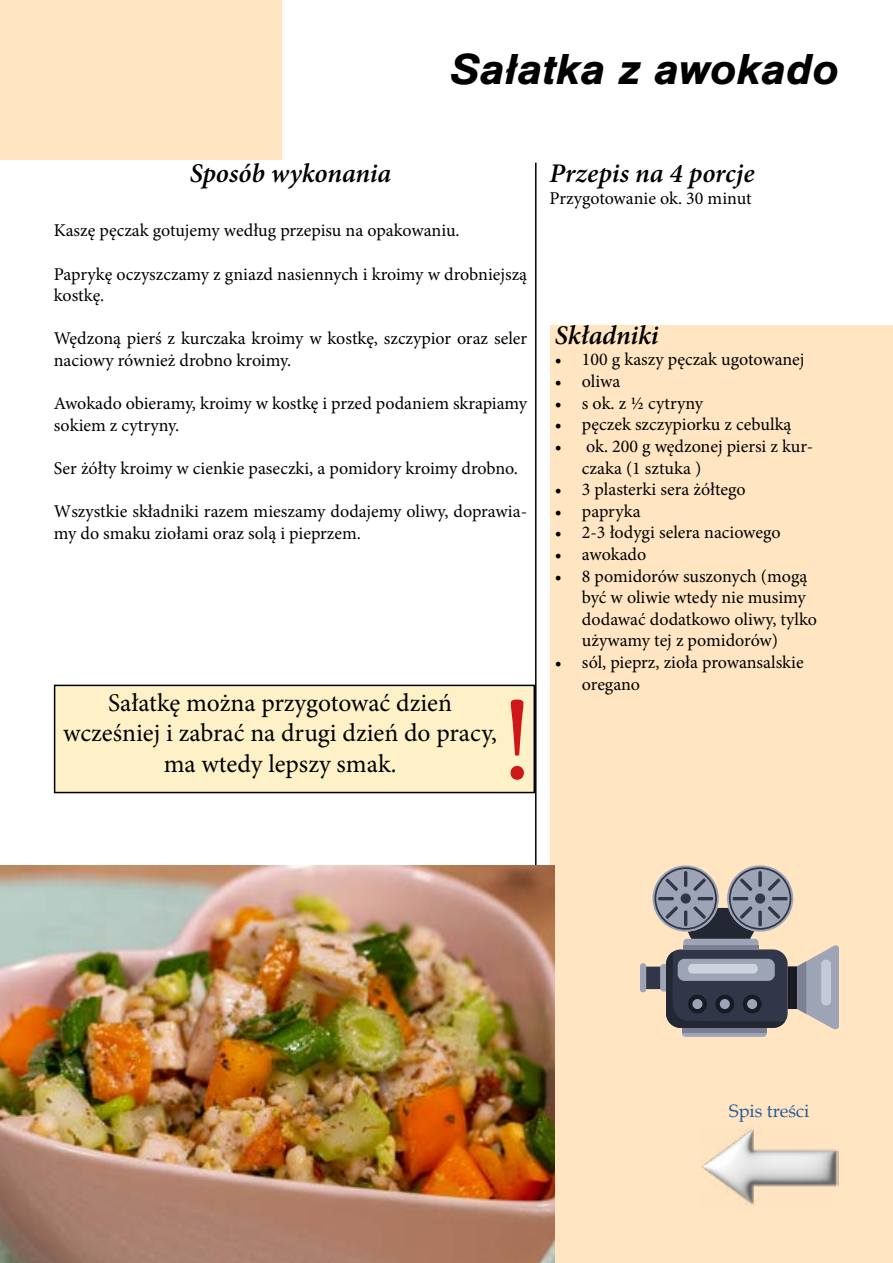
<style>
.page{position:relative;width:893px;height:1263px;background:#fff}
.page>*{position:absolute;margin:0;border:0;box-sizing:border-box;transform-origin:0 0}
.t1{font:118.5px "Minion Pro";color:#cd1719}
.t2{font:italic 700 45px "Nimbus San";color:#000}
.t3{font:italic 600 27px "Minion Pro";letter-spacing:-.005em;color:#000}
.t4{font:25.5px/30.6px "Minion Pro";color:#000;text-align:center}
.t5{font:18px/21.6px "Minion Pro";color:#000}
.t6{font:18px "Book Antiqua";color:#275b9b}
</style>
<div class="page">
<div style="left:0;top:0;width:282px;height:160px;background:#ffe5c2"></div>
<div style="left:551px;top:326px;width:342px;height:937px;background:#ffe5c2"></div>
<hr style="left:535px;top:163px;width:1px;height:702px;background:#000">
<img style="left:0;top:865px;width:555px;height:398px">
<img style="left:702px;top:1128px;width:137px;height:78px">
<div style="left:640px;top:963px;width:6px;height:29px;background:#9ca4b6;border-radius:3px"></div>
<svg style="left:646px;top:867px;width:193px;height:170px"></svg>
<div style="left:55px;top:685px;width:479px;height:107px;background:#fef1c7"></div>
<div style="left:54px;top:685px;width:481px;height:108px;border:2px solid #000"></div>
<h2 class="t2" style="left:450px;top:42px;width:390px">Sałatka z awokado</h2>
<h3 class="t3" style="left:190px;top:155px;width:203px">Sposób wykonania</h3>
<p class="t5" style="left:54px;top:220px;width:407px">Kaszę pęczak gotujemy według przepisu na opakowaniu.</p>
<p class="t5" style="left:54px;top:263px;width:475px">Paprykę oczyszczamy z gniazd nasiennych i kroimy w drobniejszą kostkę.</p>
<p class="t5" style="left:54px;top:328px;width:475px">Wędzoną pierś z kurczaka kroimy w kostkę, szczypior oraz seler naciowy również drobno kroimy.</p>
<p class="t5" style="left:54px;top:393px;width:475px">Awokado obieramy, kroimy w kostkę i przed podaniem skrapiamy sokiem z cytryny.</p>
<p class="t5" style="left:54px;top:457px;width:466px">Ser żółty kroimy w cienkie paseczki, a pomidory kroimy drobno.</p>
<p class="t5" style="left:54px;top:501px;width:475px">Wszystkie składniki razem mieszamy dodajemy oliwy, doprawia&shy;my do smaku ziołami oraz solą i pieprzem.</p>
<h3 class="t4" style="left:63px;top:687px;width:435px">Sałatkę można przygotować dzień wcześniej i zabrać na drugi dzień do pracy, ma wtedy lepszy smak.</h3>
<h1 class="t1" style="left:501px;top:661px;width:34px">!</h1>
<h3 class="t3" style="left:550px;top:155px;width:206px">Przepis na 4 porcje</h3>
<p class="t5" style="left:550px;top:187px;width:203px">Przygotowanie ok. 30 minut</p>
<h3 class="t3" style="left:555px;top:316px;width:105px">Składniki</h3>
<p class="t5" style="left:555px;top:349px;width:251px">• 100 g kaszy pęczak ugotowanej</p>
<p class="t5" style="left:555px;top:371px;width:67px">• oliwa</p>
<p class="t5" style="left:555px;top:392px;width:150px">• s ok. z ½ cytryny</p>
<p class="t5" style="left:555px;top:414px;width:238px">• pęczek szczypiorku z cebulką</p>
<p class="t5" style="left:582px;top:435px;width:233px;text-indent:-27px">• ok. 200 g wędzonej piersi z kur&shy;czaka (1 sztuka )</p>
<p class="t5" style="left:555px;top:479px;width:192px">• 3 plasterki sera żółtego</p>
<p class="t5" style="left:555px;top:500px;width:87px">• papryka</p>
<p class="t5" style="left:555px;top:522px;width:227px">• 2-3 łodygi selera naciowego</p>
<p class="t5" style="left:555px;top:543px;width:93px">• awokado</p>
<p class="t5" style="left:582px;top:565px;width:237px;text-indent:-27px">• 8 pomidorów suszonych (mogą być w oliwie wtedy nie musimy dodawać dodatkowo oliwy, tylko używamy tej z pomidorów)</p>
<p class="t5" style="left:582px;top:651px;width:223px;text-indent:-27px">• sól, pieprz, zioła prowansalskie oregano</p>
<p class="t6" style="left:729px;top:1098px;width:82px">Spis treści</p>
</div>
